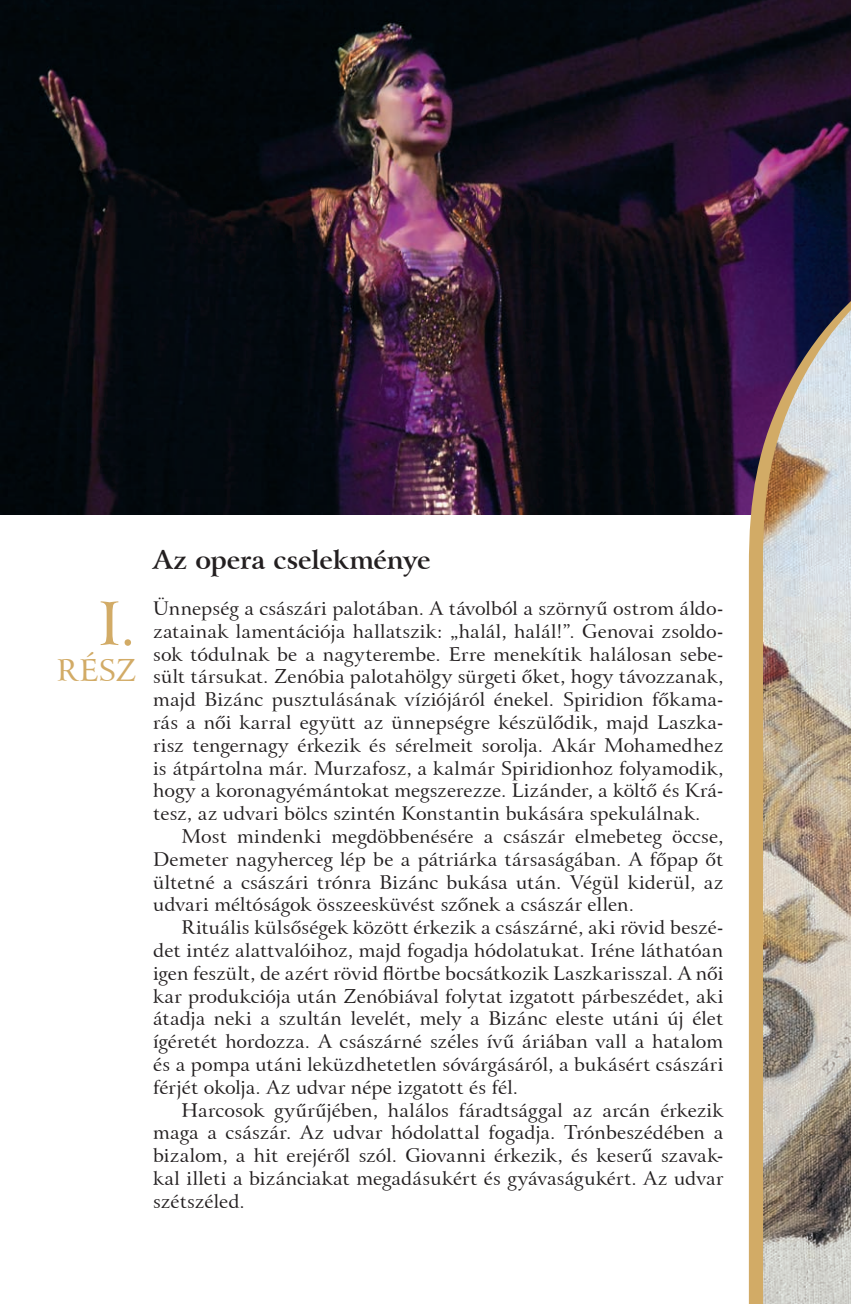
<style>
.page{position:relative;width:851px;height:1304px;background:#fff}
.page>*{position:absolute;margin:0;border:0;box-sizing:border-box;transform-origin:0 0}
.t1{font:60px "Arrus RO Normal";color:#d2ab66}
.t2{font:30px "Arrus RO Normal";color:#d2ab66}
.t3{font:26px "Arrus RO Bold";letter-spacing:-.01em;color:#231f20}
.t4{font:19px/22.8px "Arrus RO Normal";letter-spacing:.005em;color:#231f20;text-align:justify}
</style>
<div class="page">
<img style="left:0;top:0;width:850px;height:515px">
<svg style="left:748px;top:206px;width:15px;height:1098px;background:#af8869"></svg>
<svg style="left:763px;top:200px;width:87px;height:110px;background:#160f3c"></svg>
<img style="left:763px;top:310px;width:87px;height:994px">
<h1 class="t1" style="left:98px;top:587px;width:40px">I.</h1>
<h2 class="t2" style="left:57px;top:652px;width:81px">RÉSZ</h2>
<h3 class="t3" style="left:153px;top:544px;width:279px">Az opera cselekménye</h3>
<p class="t4" style="left:153px;top:597px;width:571px">Ünnepség a császári palotában. A távolból a szörnyű ostrom áldo&shy;zatainak lamentációja hallatszik: „halál, halál!”. Genovai zsoldo&shy;sok tódulnak be a nagyterembe. Erre menekítik halálosan sebe&shy;sült társukat. Zenóbia palotahölgy sürgeti őket, hogy távozzanak, majd Bizánc pusztulásának víziójáról énekel. Spiridion főkama&shy;rás a női karral együtt az ünnepségre készülődik, majd Laszka&shy;risz tengernagy érkezik és sérelmeit sorolja. Akár Mohamedhez is átpártolna már. Murzafosz, a kalmár Spiridionhoz folyamodik, hogy a koronagyémántokat megszerezze. Lizánder, a költő és Krá&shy;tesz, az udvari bölcs szintén Konstantin bukására spekulálnak.</p>
<p class="t4" style="left:153px;top:825px;width:571px;text-indent:28px">Most mindenki megdöbbenésére a császár elmebeteg öccse, Demeter nagyherceg lép be a pátriárka társaságában. A főpap őt ültetné a császári trónra Bizánc bukása után. Végül kiderül, az udvari méltóságok összeesküvést szőnek a császár ellen.</p>
<p class="t4" style="left:153px;top:916px;width:571px;text-indent:28px">Rituális külsőségek között érkezik a császárné, aki rövid beszé&shy;det intéz alattvalóihoz, majd fogadja hódolatukat. Iréne láthatóan igen feszült, de azért rövid flörtbe bocsátkozik Laszkarisszal. A női kar produkciója után Zenóbiával folytat izgatott párbeszédet, aki átadja neki a szultán levelét, mely a Bizánc eleste utáni új élet ígéretét hordozza. A császárné széles ívű áriában vall a hatalom és a pompa utáni leküzdhetetlen sóvárgásáról, a bukásért császári férjét okolja. Az udvar népe izgatott és fél.</p>
<p class="t4" style="left:153px;top:1099px;width:571px;text-indent:28px">Harcosok gyűrűjében, halálos fáradtsággal az arcán érkezik maga a császár. Az udvar hódolattal fogadja. Trónbeszédében a bizalom, a hit erejéről szól. Giovanni érkezik, és keserű szavak&shy;kal illeti a bizánciakat megadásukért és gyávaságukért. Az udvar szétszéled.</p>
</div>
